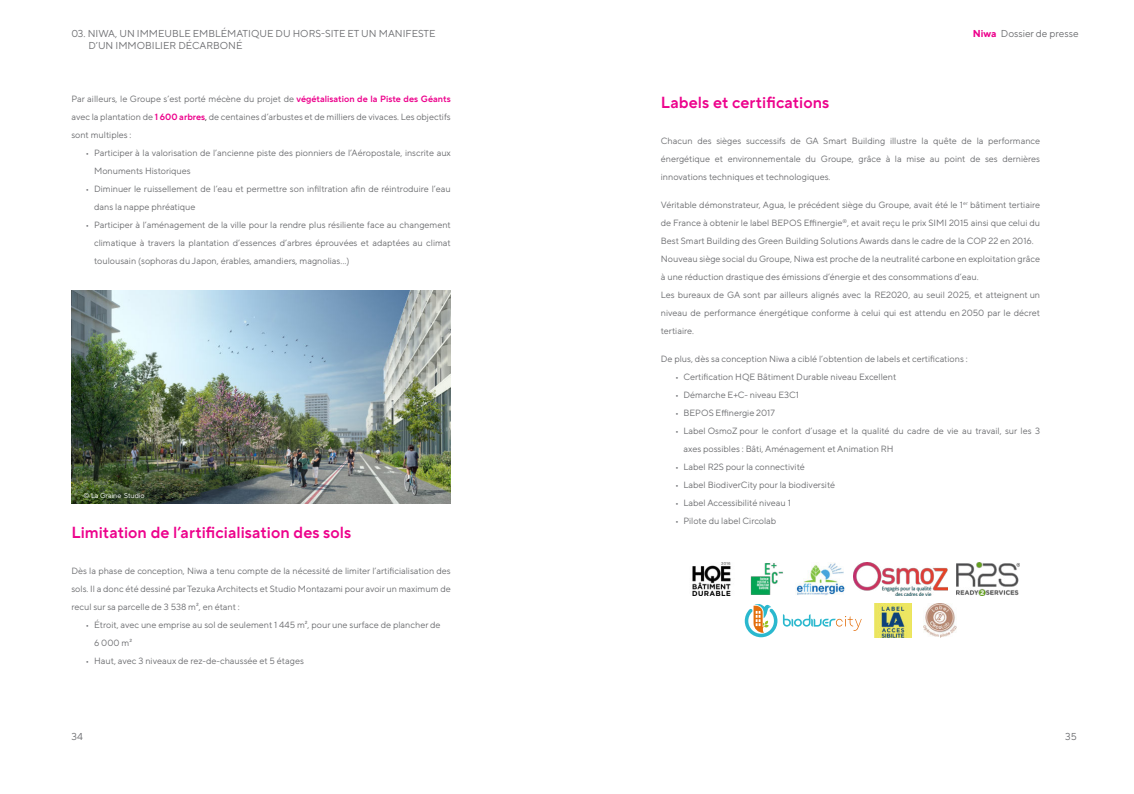
<style>
.page{position:relative;width:1134px;height:794px;background:#fff}
.page>*{position:absolute;margin:0;border:0;box-sizing:border-box;transform-origin:0 0}
.t1{font:600 16px "TT Norms Pro";letter-spacing:.005em;color:#ed028c}
.t2{font:10px/12px "TT Norms Pro";color:#6d6e71}
.t3{font:9px/18px "TT Norms Pro";color:#6d6e71}
.t4{font:7px "TT Norms Pro";color:#fff}
.s1{font-weight:600;color:#ed028c}
.s2{color:#231f20}
.s3{font-weight:700;color:#ed028c}
</style>
<div class="page">
<img style="left:71px;top:290px;width:380px;height:213px">
<img style="left:924px;top:604px;width:32px;height:33px">
<img style="left:692px;top:562px;width:39px;height:34px">
<img style="left:751px;top:563px;width:32px;height:32px">
<img style="left:796px;top:562px;width:49px;height:33px">
<svg style="left:783px;top:614px;width:79px;height:17px"></svg>
<svg style="left:745px;top:604px;width:32px;height:33px"></svg>
<img style="left:874px;top:604px;width:37px;height:33px">
<img style="left:854px;top:562px;width:93px;height:33px">
<img style="left:957px;top:562px;width:62px;height:33px">
<p class="t2" style="left:88px;top:26px;width:349px;text-indent:-17px">03. NIWA, UN IMMEUBLE EMBLÉMATIQUE DU HORS-SITE ET UN MANIFESTE<br>D’UN IMMOBILIER DÉCARBONÉ</p>
<p class="t3" style="left:71px;top:89px;width:381px;text-align:justify">Par ailleurs, le Groupe s’est porté mécène du projet de <span class="s1">végétalisation de la Piste des Géants </span>avec la plantation de <span class="s1">1 600 arbres</span><span class="s2">,</span> de centaines d’arbustes et de milliers de vivaces. Les objectifs sont multiples :</p>
<p class="t3" style="left:94px;top:144px;width:358px;text-indent:-9px">• Participer à la valorisation de l’ancienne piste des pionniers de l’Aéropostale, inscrite aux<br>Monuments Historiques</p>
<p class="t3" style="left:94px;top:180px;width:358px;text-indent:-9px">• Diminuer le ruissellement de l’eau et permettre son infiltration afin de réintroduire l’eau dans la nappe phréatique</p>
<p class="t3" style="left:94px;top:216px;width:358px;text-align:justify;text-indent:-9px">• Participer à l’aménagement de la ville pour la rendre plus résiliente face au changement climatique à travers la plantation d’essences d’arbres éprouvées et adaptées au climat toulousain (sophoras du Japon, érables, amandiers, magnolias…)</p>
<p class="t4" style="left:83px;top:490px;width:63px">© La Graine Studio</p>
<h1 class="t1" style="left:71px;top:520px;width:281px">Limitation de l’artificialisation des sols</h1>
<p class="t3" style="left:71px;top:561px;width:381px;text-align:justify">Dès la phase de conception, Niwa a tenu compte de la nécessité de limiter l’artificialisation des sols. Il a donc été dessiné par Tezuka Architects et Studio Montazami pour avoir un maximum de recul sur sa parcelle de 3 538 m², en étant :</p>
<p class="t3" style="left:94px;top:616px;width:348px;text-indent:-9px">• Étroit, avec une emprise au sol de seulement 1 445 m², pour une surface de plancher de<br>6 000 m²</p>
<p class="t3" style="left:86px;top:652px;width:220px">• Haut, avec 3 niveaux de rez-de-chaussée et 5 étages</p>
<p class="t2" style="left:71px;top:731px;width:13px">34</p>
<p class="t2" style="left:973px;top:28px;width:107px"><span class="s3">Niwa</span> Dossier de presse</p>
<h1 class="t1" style="left:661px;top:91px;width:170px">Labels et certifications</h1>
<p class="t3" style="left:661px;top:131px;width:381px;text-align:justify">Chacun des sièges successifs de GA Smart Building illustre la quête de la performance énergétique et environnementale du Groupe, grâce à la mise au point de ses dernières innovations techniques et technologiques.</p>
<p class="t3" style="left:661px;top:195px;width:381px">Véritable démonstrateur, Agua, le précédent siège du Groupe, avait été le 1<sup>er</sup> bâtiment tertiaire de France à obtenir le label BEPOS Effinergie<sup>®</sup>, et avait reçu le prix SIMI 2015 ainsi que celui du Best Smart Building des Green Building Solutions Awards dans le cadre de la COP 22 en 2016.<br>Nouveau siège social du Groupe, Niwa est proche de la neutralité carbone en exploitation grâce à une réduction drastique des émissions d’énergie et des consommations d’eau.<br>Les bureaux de GA sont par ailleurs alignés avec la RE2020, au seuil 2025, et atteignent un niveau de performance énergétique conforme à celui qui est attendu en 2050 par le décret tertiaire.</p>
<p class="t3" style="left:661px;top:349px;width:308px">De plus, dès sa conception Niwa a ciblé l’obtention de labels et certifications :</p>
<p class="t3" style="left:675px;top:369px;width:223px">• Certification HQE Bâtiment Durable niveau Excellent</p>
<p class="t3" style="left:675px;top:387px;width:126px">• Démarche E+C- niveau E3C1</p>
<p class="t3" style="left:675px;top:405px;width:101px">• BEPOS Effinergie 2017</p>
<p class="t3" style="left:683px;top:423px;width:358px;text-indent:-9px">• Label OsmoZ pour le confort d’usage et la qualité du cadre de vie au travail, sur les 3 axes possibles : Bâti, Aménagement et Animation RH</p>
<p class="t3" style="left:675px;top:459px;width:131px">• Label R2S pour la connectivité</p>
<p class="t3" style="left:675px;top:477px;width:162px">• Label BiodiverCity pour la biodiversité</p>
<p class="t3" style="left:675px;top:495px;width:117px">• Label Accessibilité niveau 1</p>
<p class="t3" style="left:675px;top:513px;width:103px">• Pilote du label Circolab</p>
<p class="t2" style="left:1065px;top:731px;width:13px">35</p>
</div>
